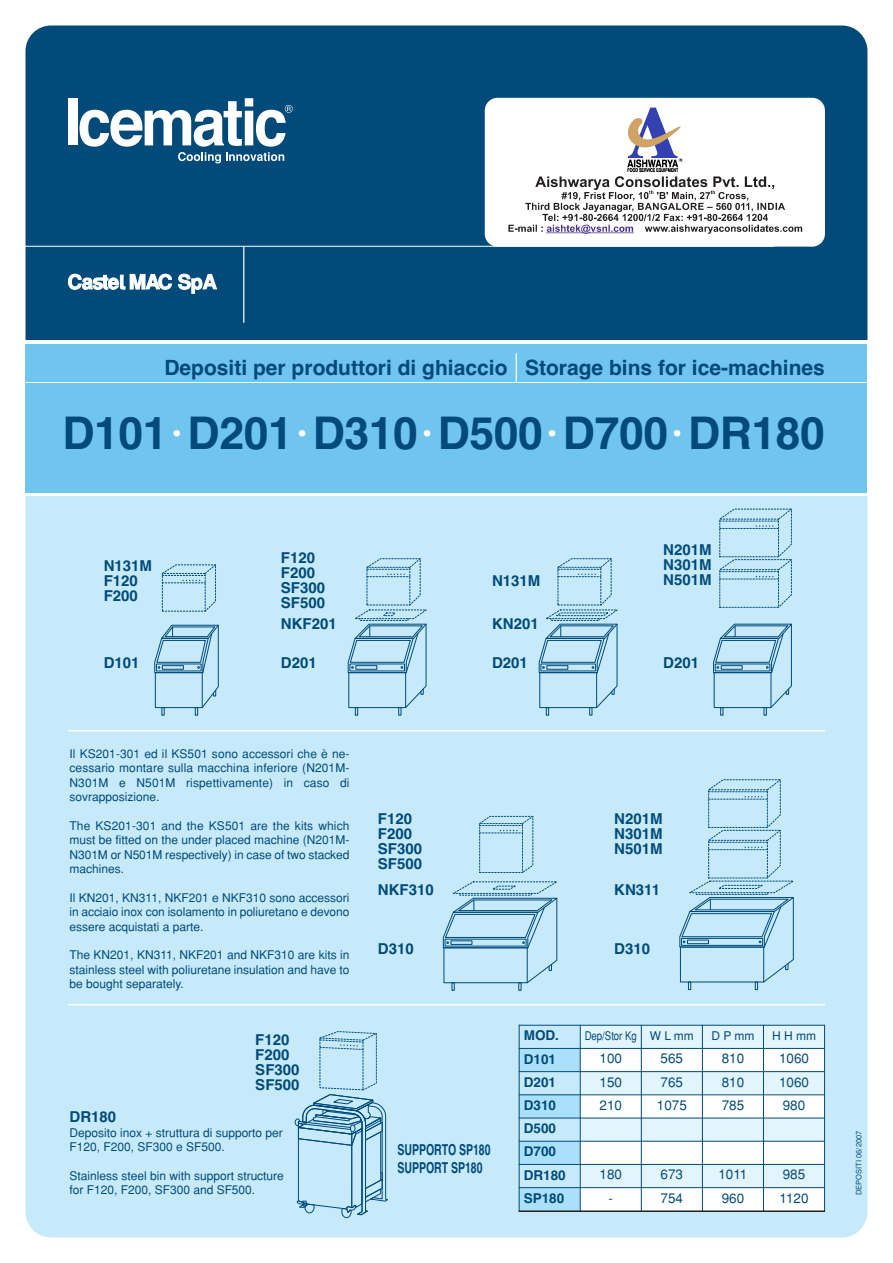
<style>
.page{position:relative;width:893px;height:1263px;background:#fff}
.page>*{position:absolute;margin:0;border:0;box-sizing:border-box;transform-origin:0 0}
.t1{font:45px "Helvetica Bold TT";letter-spacing:-.01em;color:#014a79}
.t2{font:21px "Helvetica Bold TT";color:#014a79}
.t3{font:700 15px/15px "Helvetica";color:#014a79}
.t4{font:700 15px/18px "Helvetica";color:#014a79;scale:.7 1}
.t5{font:13.5px "Helvetica";color:#014a79}
.t6{font:700 13.5px/23.2px "Helvetica";color:#014a79}
.t7{font:12px/14.4px "Helvetica";color:#014a79;text-align:justify}
.t8{font:12px "Helvetica";color:#014a79;scale:.8 1}
.t9{font:7.5px "Helvetica";color:#014a79}
.s1{font-size:30px;color:#fff}
</style>
<div class="page">
<div style="left:26px;top:26px;width:841px;height:407px;background:#014a79;border-radius:26px"></div>
<div style="left:68px;top:98px;width:9px;height:47px;background:#fff"></div>
<svg style="left:80px;top:98px;width:213px;height:65px"></svg>
<div style="left:26px;top:434px;width:841px;height:803px;background:#c6eafa;border-radius:26px"></div>
<div style="left:0;top:340px;width:893px;height:156px;background:#fff"></div>
<div style="left:485px;top:98px;width:340px;height:149px;background:#fff;border-radius:13px"></div>
<svg style="left:68px;top:274px;width:104px;height:16px"></svg>
<svg style="left:178px;top:274px;width:39px;height:19px"></svg>
<hr style="left:8px;top:246px;width:766px;height:1px;background:#fff">
<hr style="left:243px;top:246px;width:1px;height:77px;background:#fff">
<div style="left:26px;top:344px;width:841px;height:148px;background:#70c5ee"></div>
<hr style="left:9px;top:382px;width:875px;height:1px;background:#fff">
<hr style="left:516px;top:353px;width:1px;height:30px;background:#fff">
<svg style="left:294px;top:1031px;width:94px;height:187px"></svg>
<svg style="left:719px;top:508px;width:73px;height:100px"></svg>
<svg style="left:713px;top:623px;width:79px;height:92px"></svg>
<svg style="left:539px;top:558px;width:79px;height:157px"></svg>
<svg style="left:348px;top:558px;width:79px;height:157px"></svg>
<svg style="left:162px;top:564px;width:54px;height:48px"></svg>
<svg style="left:154px;top:624px;width:65px;height:91px"></svg>
<svg style="left:443px;top:881px;width:115px;height:110px"></svg>
<svg style="left:479px;top:815px;width:54px;height:58px"></svg>
<svg style="left:679px;top:779px;width:115px;height:211px"></svg>
<hr style="left:68px;top:730px;width:757px;height:1px;background:#fff">
<hr style="left:68px;top:1004px;width:757px;height:1px;background:#fff">
<div style="left:580px;top:1025px;width:61px;height:23px;background:#e2f4fc"></div>
<div style="left:641px;top:1025px;width:61px;height:23px;background:#e2f4fc"></div>
<div style="left:702px;top:1025px;width:61px;height:23px;background:#e2f4fc"></div>
<div style="left:763px;top:1025px;width:62px;height:23px;background:#e2f4fc"></div>
<div style="left:519px;top:1048px;width:61px;height:23px;background:#aae0f9"></div>
<div style="left:580px;top:1048px;width:61px;height:23px;background:#fff"></div>
<div style="left:641px;top:1048px;width:61px;height:23px;background:#fff"></div>
<div style="left:702px;top:1048px;width:61px;height:23px;background:#fff"></div>
<div style="left:763px;top:1048px;width:62px;height:23px;background:#fff"></div>
<div style="left:580px;top:1071px;width:61px;height:24px;background:#e2f4fc"></div>
<div style="left:641px;top:1071px;width:61px;height:24px;background:#e2f4fc"></div>
<div style="left:702px;top:1071px;width:61px;height:24px;background:#e2f4fc"></div>
<div style="left:763px;top:1071px;width:62px;height:24px;background:#e2f4fc"></div>
<div style="left:519px;top:1095px;width:61px;height:23px;background:#aae0f9"></div>
<div style="left:580px;top:1095px;width:61px;height:23px;background:#fff"></div>
<div style="left:641px;top:1095px;width:61px;height:23px;background:#fff"></div>
<div style="left:702px;top:1095px;width:61px;height:23px;background:#fff"></div>
<div style="left:763px;top:1095px;width:62px;height:23px;background:#fff"></div>
<div style="left:580px;top:1118px;width:61px;height:23px;background:#e2f4fc"></div>
<div style="left:641px;top:1118px;width:61px;height:23px;background:#e2f4fc"></div>
<div style="left:702px;top:1118px;width:61px;height:23px;background:#e2f4fc"></div>
<div style="left:763px;top:1118px;width:62px;height:23px;background:#e2f4fc"></div>
<div style="left:519px;top:1141px;width:61px;height:23px;background:#aae0f9"></div>
<div style="left:580px;top:1141px;width:61px;height:23px;background:#fff"></div>
<div style="left:641px;top:1141px;width:61px;height:23px;background:#fff"></div>
<div style="left:702px;top:1141px;width:61px;height:23px;background:#fff"></div>
<div style="left:763px;top:1141px;width:62px;height:23px;background:#fff"></div>
<div style="left:580px;top:1164px;width:61px;height:23px;background:#e2f4fc"></div>
<div style="left:641px;top:1164px;width:61px;height:23px;background:#e2f4fc"></div>
<div style="left:702px;top:1164px;width:61px;height:23px;background:#e2f4fc"></div>
<div style="left:763px;top:1164px;width:62px;height:23px;background:#e2f4fc"></div>
<div style="left:519px;top:1187px;width:61px;height:25px;background:#aae0f9"></div>
<div style="left:580px;top:1187px;width:61px;height:25px;background:#fff"></div>
<div style="left:641px;top:1187px;width:61px;height:25px;background:#fff"></div>
<div style="left:702px;top:1187px;width:61px;height:25px;background:#fff"></div>
<div style="left:763px;top:1187px;width:62px;height:25px;background:#fff"></div>
<hr style="left:519px;top:1025px;width:1px;height:187px;background:#014a79">
<hr style="left:580px;top:1025px;width:1px;height:187px;background:#014a79">
<hr style="left:641px;top:1025px;width:1px;height:187px;background:#014a79">
<hr style="left:702px;top:1025px;width:1px;height:187px;background:#014a79">
<hr style="left:763px;top:1025px;width:1px;height:187px;background:#014a79">
<hr style="left:824px;top:1025px;width:1px;height:187px;background:#014a79">
<hr style="left:519px;top:1025px;width:306px;height:1px;background:#014a79">
<hr style="left:519px;top:1048px;width:306px;height:1px;background:#014a79">
<hr style="left:519px;top:1071px;width:306px;height:1px;background:#014a79">
<hr style="left:519px;top:1094px;width:306px;height:1px;background:#014a79">
<hr style="left:519px;top:1118px;width:306px;height:1px;background:#014a79">
<hr style="left:519px;top:1141px;width:306px;height:1px;background:#014a79">
<hr style="left:519px;top:1164px;width:306px;height:1px;background:#014a79">
<hr style="left:519px;top:1187px;width:306px;height:1px;background:#014a79">
<hr style="left:519px;top:1210px;width:306px;height:2px;background:#231f20">
<img style="left:508px;top:107px;width:295px;height:127px">
<h2 class="t2" style="left:164px;top:355px;width:662px">Depositi per produttori di ghiaccio Storage bins for ice-machines</h2>
<h1 class="t1" style="left:63px;top:407px;width:764px">D101<span class="s1">•</span> D201<span class="s1">•</span> D310<span class="s1">•</span> D500<span class="s1">•</span> D700<span class="s1">•</span> DR180</h1>
<p class="t3" style="left:104px;top:558px;width:50px">N131M<br>F120<br>F200</p>
<p class="t3" style="left:281px;top:551px;width:46px">F120<br>F200<br>SF300<br>SF500</p>
<p class="t3" style="left:104px;top:655px;width:37px">D101</p>
<p class="t3" style="left:281px;top:616px;width:57px">NKF201</p>
<p class="t3" style="left:281px;top:655px;width:37px">D201</p>
<p class="t3" style="left:492px;top:573px;width:50px">N131M</p>
<p class="t3" style="left:663px;top:542px;width:50px;text-align:justify">N201M N301M N501M</p>
<p class="t3" style="left:492px;top:616px;width:48px">KN201</p>
<p class="t3" style="left:492px;top:655px;width:37px">D201</p>
<p class="t3" style="left:663px;top:655px;width:37px">D201</p>
<p class="t7" style="left:70px;top:746px;width:281px">Il KS201-301 ed il KS501 sono accessori che è ne&shy;cessario montare sulla macchina inferiore (N201M-N301M e N501M rispettivamente) in caso di sovrapposizione.</p>
<p class="t7" style="left:70px;top:818px;width:281px">The KS201-301 and the KS501 are the kits which must be fitted on the under placed machine (N201M-N301M or N501M respectively) in case of two stacked machines.</p>
<p class="t7" style="left:70px;top:890px;width:281px">Il KN201, KN311, NKF201 e NKF310 sono accessori in acciaio inox con isolamento in poliuretano e devono essere acquistati a parte.</p>
<p class="t7" style="left:70px;top:948px;width:281px">The KN201, KN311, NKF201 and NKF310 are kits in stainless steel with poliuretane insulation and have to be bought separately.</p>
<p class="t3" style="left:255px;top:1032px;width:46px">F120<br>F200<br>SF300<br>SF500</p>
<p class="t3" style="left:70px;top:1109px;width:48px">DR180</p>
<p class="t7" style="left:70px;top:1125px;width:215px">Deposito inox + struttura di supporto per<br>F120, F200, SF300 e SF500.</p>
<p class="t7" style="left:70px;top:1169px;width:216px">Stainless steel bin with support structure for F120, F200, SF300 and SF500.</p>
<p class="t3" style="left:378px;top:811px;width:46px">F120<br>F200<br>SF300<br>SF500</p>
<p class="t3" style="left:378px;top:883px;width:57px">NKF310</p>
<p class="t3" style="left:378px;top:941px;width:37px">D310</p>
<p class="t4" style="left:397px;top:1141px;width:135px">SUPPORTO SP180<br>SUPPORT SP180</p>
<p class="t3" style="left:614px;top:811px;width:50px;text-align:justify">N201M N301M N501M</p>
<p class="t3" style="left:614px;top:883px;width:47px">KN311</p>
<p class="t3" style="left:614px;top:941px;width:37px">D310</p>
<p class="t6" style="left:524px;top:1024px;width:37px">MOD.</p>
<p class="t8" style="left:585px;top:1029px;width:138px">Dep/Stor Kg W L mm</p>
<p class="t7" style="left:711px;top:1028px;width:45px">DPmm</p>
<p class="t7" style="left:772px;top:1028px;width:45px">HHmm</p>
<p class="t6" style="left:524px;top:1047px;width:34px">D101</p>
<p class="t5" style="left:599px;top:1051px;width:24px">100</p>
<p class="t5" style="left:661px;top:1051px;width:24px">565</p>
<p class="t5" style="left:722px;top:1051px;width:24px">810</p>
<p class="t5" style="left:779px;top:1051px;width:31px">1060</p>
<p class="t6" style="left:524px;top:1070px;width:34px">D201</p>
<p class="t5" style="left:599px;top:1074px;width:24px">150</p>
<p class="t5" style="left:661px;top:1074px;width:24px">765</p>
<p class="t5" style="left:722px;top:1074px;width:24px">810</p>
<p class="t5" style="left:779px;top:1074px;width:31px">1060</p>
<p class="t6" style="left:524px;top:1094px;width:34px">D310</p>
<p class="t5" style="left:599px;top:1097px;width:24px">210</p>
<p class="t5" style="left:657px;top:1097px;width:31px">1075</p>
<p class="t5" style="left:722px;top:1097px;width:24px">785</p>
<p class="t5" style="left:783px;top:1097px;width:24px">980</p>
<p class="t6" style="left:524px;top:1117px;width:44px">D500<br>D700<br>DR180</p>
<p class="t5" style="left:599px;top:1167px;width:24px">180</p>
<p class="t5" style="left:661px;top:1167px;width:24px">673</p>
<p class="t5" style="left:718px;top:1167px;width:30px">1011</p>
<p class="t5" style="left:783px;top:1167px;width:24px">985</p>
<p class="t6" style="left:524px;top:1186px;width:42px">SP180</p>
<p class="t5" style="left:608px;top:1190px;width:6px">-</p>
<p class="t5" style="left:661px;top:1190px;width:24px">754</p>
<p class="t5" style="left:722px;top:1190px;width:24px">960</p>
<p class="t5" style="left:779px;top:1190px;width:30px">1120</p>
<p class="t9" style="left:855px;top:1195px;width:66px;rotate:-90deg">DEPOSITI 06/2007</p>
</div>
